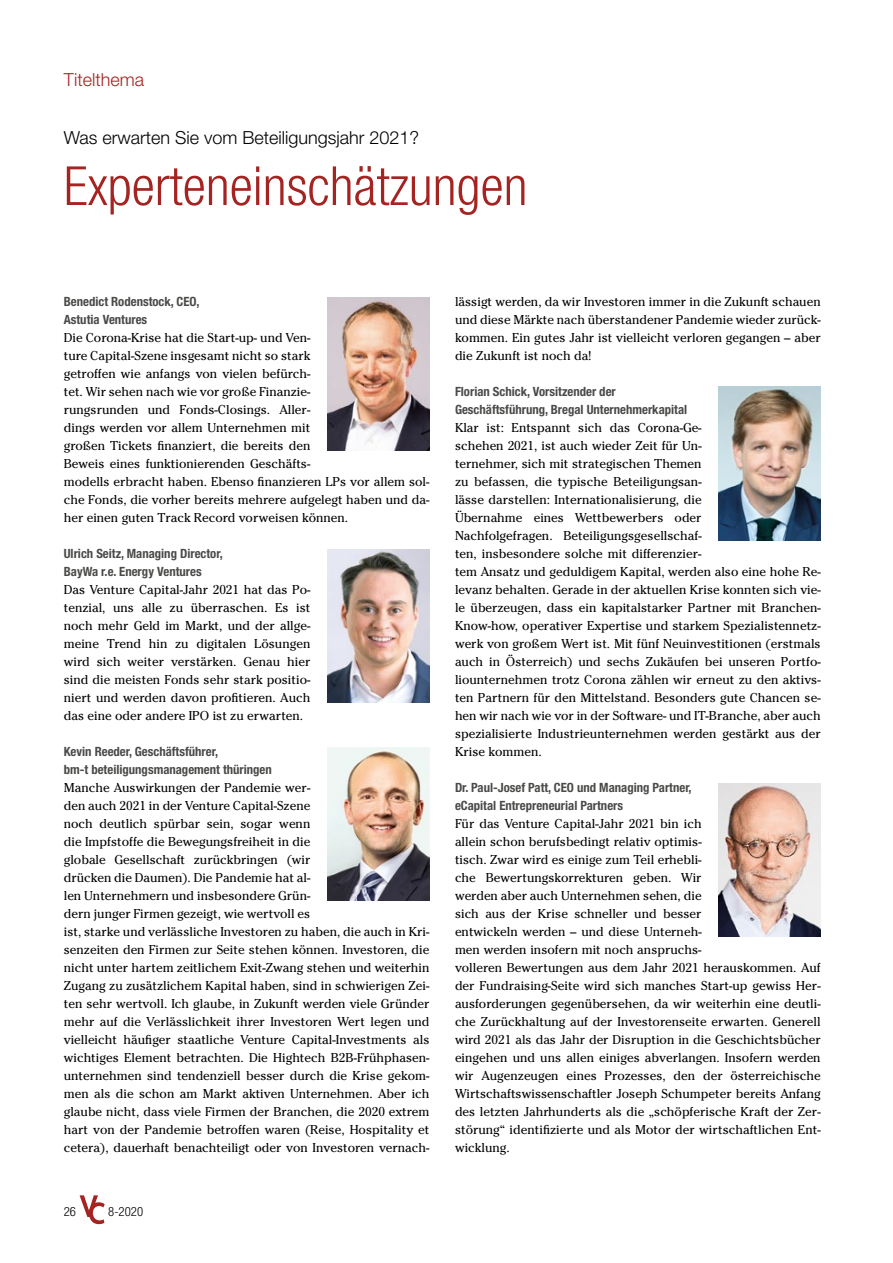
<style>
.page{position:relative;width:893px;height:1263px;background:#fff}
.page>*{position:absolute;margin:0;border:0;box-sizing:border-box;transform-origin:0 0}
.t1{font:300 condensed 54px "Helvetica Neue";color:#a42422}
.t2{font:300 18px "Helvetica Neue";color:#000}
.t3{font:300 18px "Helvetica Neue";color:#a42422}
.t4{font:12.75px/18px "Cheltenham";color:#000}
.t5{font:700 condensed 12.75px/18px "Helvetica Neue";color:#4a4a49}
.t6{font:300 condensed 12.75px "Helvetica Neue";color:#000}
</style>
<div class="page">
<img style="left:327px;top:549px;width:102px;height:153px">
<img style="left:719px;top:387px;width:102px;height:153px">
<img style="left:327px;top:747px;width:102px;height:153px">
<img style="left:719px;top:783px;width:102px;height:153px">
<img style="left:327px;top:297px;width:102px;height:154px">
<svg style="left:80px;top:1195px;width:25px;height:29px"></svg>
<h2 class="t3" style="left:64px;top:69px;width:82px">Titelthema</h2>
<h2 class="t2" style="left:64px;top:127px;width:357px">Was erwarten Sie vom Beteiligungsjahr 2021?</h2>
<h1 class="t1" style="left:64px;top:155px;width:465px">Experteneinschätzungen</h1>
<p class="t5" style="left:64px;top:292px;width:137px">Benedict Rodenstock, CEO,<br>Astutia Ventures</p>
<p class="t4" style="left:64px;top:329px;width:367px">Die Corona-Krise hat die Start-up- und Ven-<br>ture Capital-Szene insgesamt nicht so stark<br>getroffen wie anfangs von vielen befürch-<br>tet. Wir sehen nach wie vor große Finanzie-<br>rungsrunden und Fonds-Closings. Aller-<br>dings werden vor allem Unternehmen mit<br>großen Tickets finanziert, die bereits den<br>Beweis eines funktionierenden Geschäfts-<br>modells erbracht haben. Ebenso finanzieren LPs vor allem sol&shy;che Fonds, die vorher bereits mehrere aufgelegt haben und da&shy;her einen guten Track Record vorweisen können.</p>
<p class="t5" style="left:64px;top:544px;width:161px">Ulrich Seitz, Managing Director,<br>BayWa r.e. Energy Ventures</p>
<p class="t4" style="left:64px;top:581px;width:248px;text-align:justify">Das Venture Capital-Jahr 2021 hat das Po&shy;tenzial, uns alle zu überraschen. Es ist noch mehr Geld im Markt, und der allge&shy;meine Trend hin zu digitalen Lösungen wird sich weiter verstärken. Genau hier sind die meisten Fonds sehr stark positio&shy;niert und werden davon profitieren. Auch das eine oder andere IPO ist zu erwarten.</p>
<p class="t5" style="left:64px;top:743px;width:210px">Kevin Reeder, Geschäftsführer,<br>bm-t beteiligungsmanagement thüringen</p>
<p class="t4" style="left:64px;top:779px;width:367px">Manche Auswirkungen der Pandemie wer-<br>den auch 2021 in der Venture Capital-Szene<br>noch deutlich spürbar sein, sogar wenn<br>die Impfstoffe die Bewegungsfreiheit in die<br>globale Gesellschaft zurückbringen (wir<br>drücken die Daumen). Die Pandemie hat al-<br>len Unternehmern und insbesondere Grün-<br>dern junger Firmen gezeigt, wie wertvoll es<br>ist, starke und verlässliche Investoren zu haben, die auch in Kri&shy;senzeiten den Firmen zur Seite stehen können. Investoren, die nicht unter hartem zeitlichem Exit-Zwang stehen und weiterhin Zugang zu zusätzlichem Kapital haben, sind in schwierigen Zei&shy;ten sehr wertvoll. Ich glaube, in Zukunft werden viele Gründer mehr auf die Verlässlichkeit ihrer Investoren Wert legen und vielleicht häufiger staatliche Venture Capital-Investments als wichtiges Element betrachten. Die Hightech B2B-Frühphasen&shy;unternehmen sind tendenziell besser durch die Krise gekom&shy;men als die schon am Markt aktiven Unternehmen. Aber ich glaube nicht, dass viele Firmen der Branchen, die 2020 extrem hart von der Pandemie betroffen waren (Reise, Hospitality et cetera), dauerhaft benachteiligt oder von Investoren vernach-</p>
<p class="t6" style="left:64px;top:1204px;width:14px">26</p>
<p class="t6" style="left:108px;top:1204px;width:36px">8-2020</p>
<p class="t4" style="left:455px;top:293px;width:367px;text-align:justify">lässigt werden, da wir Investoren immer in die Zukunft schauen und diese Märkte nach überstandener Pandemie wieder zurück&shy;kommen. Ein gutes Jahr ist vielleicht verloren gegangen – aber die Zukunft ist noch da!</p>
<p class="t5" style="left:455px;top:382px;width:234px">Florian Schick, Vorsitzender der<br>Geschäftsführung, Bregal Unternehmerkapital</p>
<p class="t4" style="left:455px;top:419px;width:367px">Klar ist: Entspannt sich das Corona-Ge-<br>schehen 2021, ist auch wieder Zeit für Un-<br>ternehmer, sich mit strategischen Themen<br>zu befassen, die typische Beteiligungsan-<br>lässe darstellen: Internationalisierung, die<br>Übernahme eines Wettbewerbers oder<br>Nachfolgefragen. Beteiligungsgesellschaf-<br>ten, insbesondere solche mit differenzier-<br>tem Ansatz und geduldigem Kapital, werden also eine hohe Re&shy;levanz behalten. Gerade in der aktuellen Krise konnten sich vie&shy;le überzeugen, dass ein kapitalstarker Partner mit Branchen-Know-how, operativer Expertise und starkem Spezialistennetz&shy;werk von großem Wert ist. Mit fünf Neuinvestitionen (erstmals auch in Österreich) und sechs Zukäufen bei unseren Portfo&shy;liounternehmen trotz Corona zählen wir erneut zu den aktivs&shy;ten Partnern für den Mittelstand. Besonders gute Chancen se&shy;hen wir nach wie vor in der Software- und IT-Branche, aber auch spezialisierte Industrieunternehmen werden gestärkt aus der Krise kommen.</p>
<p class="t5" style="left:455px;top:778px;width:238px">Dr. Paul-Josef Patt, CEO und Managing Partner, eCapital Entrepreneurial Partners</p>
<p class="t4" style="left:455px;top:815px;width:367px">Für das Venture Capital-Jahr 2021 bin ich<br>allein schon berufsbedingt relativ optimis-<br>tisch. Zwar wird es einige zum Teil erhebli-<br>che Bewertungskorrekturen geben. Wir<br>werden aber auch Unternehmen sehen, die<br>sich aus der Krise schneller und besser<br>entwickeln werden – und diese Unterneh-<br>men werden insofern mit noch anspruchs-<br>volleren Bewertungen aus dem Jahr 2021 herauskommen. Auf der Fundraising-Seite wird sich manches Start-up gewiss Her&shy;ausforderungen gegenübersehen, da wir weiterhin eine deutli&shy;che Zurückhaltung auf der Investorenseite erwarten. Generell wird 2021 als das Jahr der Disruption in die Geschichtsbücher eingehen und uns allen einiges abverlangen. Insofern werden wir Augenzeugen eines Prozesses, den der österreichische Wirtschaftswissenschaftler Joseph Schumpeter bereits Anfang des letzten Jahrhunderts als die „schöpferische Kraft der Zer&shy;störung“ identifizierte und als Motor der wirtschaftlichen Ent&shy;wicklung.</p>
</div>
